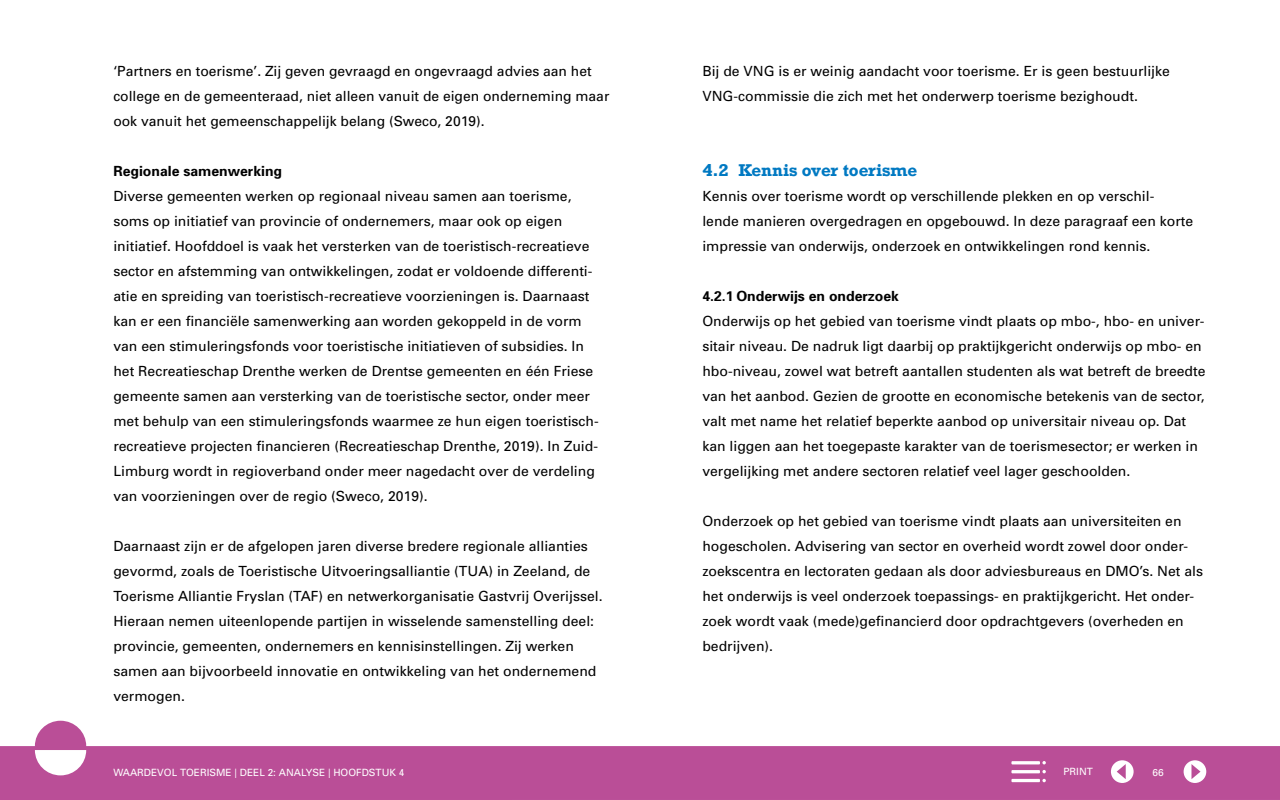
<style>
.page{position:relative;width:1280px;height:800px;background:#fff}
.page>*{position:absolute;margin:0;border:0;box-sizing:border-box;transform-origin:0 0}
.Paragraafkop_rockwel{font:700 16px "Rockwell";letter-spacing:-.01em;color:#0079c2}
.platte_tekst__P{font:14px/25px "Univers";color:#000}
.Alinea_kop_vet__H3{font:700 14px "Univers";color:#000}
.t1{font:10px "Univers";color:#fff}
.s1{font-size:12.9px}
</style>
<div class="page">
<svg style="left:0;top:721px;width:1280px;height:79px;fill:#ba4e97"></svg>
<div style="left:1111px;top:760px;width:23px;height:23px;background:#fff;border-radius:50%"></div>
<svg style="left:1117px;top:764px;width:9px;height:15px"></svg>
<div style="left:1184px;top:760px;width:22px;height:23px;background:#fff;border-radius:50%"></div>
<svg style="left:1191px;top:764px;width:10px;height:15px"></svg>
<svg style="left:1042px;top:779px;width:4px;height:3px"></svg>
<hr style="left:1011px;top:779px;width:29px;height:3px;background:#fff">
<hr style="left:1011px;top:770px;width:29px;height:3px;background:#fff">
<svg style="left:1042px;top:770px;width:4px;height:3px"></svg>
<hr style="left:1011px;top:761px;width:29px;height:3px;background:#fff">
<svg style="left:1042px;top:761px;width:4px;height:3px"></svg>
<p class="platte_tekst__P" style="left:113px;top:58px;width:498px">‘Partners en toerisme’. Zij geven gevraagd en ongevraagd advies aan het college en de gemeenteraad, niet alleen vanuit de eigen onderneming maar ook vanuit het gemeenschappelijk belang (Sweco, 2019).</p>
<h3 class="Alinea_kop_vet__H3" style="left:113px;top:162px;width:170px">Regionale samenwerking</h3>
<p class="platte_tekst__P" style="left:113px;top:183px;width:487px">Diverse gemeenten werken op regionaal niveau samen aan toerisme, soms op initiatief van provincie of ondernemers, maar ook op eigen initiatief. Hoofddoel is vaak het versterken van de toeristisch-recreatieve sector en afstemming van ontwikkelingen, zodat er voldoende differenti&shy;atie en spreiding van toeristisch-recreatieve voorzieningen is. Daarnaast kan er een financiële samenwerking aan worden gekoppeld in de vorm van een stimuleringsfonds voor toeristische initiatieven of subsidies. In het Recreatieschap Drenthe werken de Drentse gemeenten en één Friese gemeente samen aan versterking van de toeristische sector, onder meer met behulp van een stimuleringsfonds waarmee ze hun eigen toeristisch&shy;recreatieve projecten financieren (Recreatieschap Drenthe, 2019). In Zuid-Limburg wordt in regioverband onder meer nagedacht over de verdeling van voorzieningen over de regio (Sweco, 2019).</p>
<p class="platte_tekst__P" style="left:113px;top:533px;width:491px">Daarnaast zijn er de afgelopen jaren diverse bredere regionale allianties gevormd, zoals de Toeristische Uitvoeringsalliantie (TUA) in Zeeland, de Toerisme Alliantie Fryslan (TAF) en netwerkorganisatie Gastvrij Overijssel.<br>Hieraan nemen uiteenlopende partijen in wisselende samenstelling deel: provincie, gemeenten, ondernemers en kennisinstellingen. Zij werken samen aan bijvoorbeeld innovatie en ontwikkeling van het ondernemend vermogen.</p>
<p class="platte_tekst__P" style="left:702px;top:58px;width:469px">Bij de VNG is er weinig aandacht voor toerisme. Er is geen bestuurlijke<br>VNG-commissie die zich met het onderwerp toerisme bezighoudt.</p>
<h2 class="Paragraafkop_rockwel" style="left:702px;top:160px;width:216px">4.2 Kennis over toerisme</h2>
<p class="platte_tekst__P" style="left:702px;top:183px;width:492px">Kennis over toerisme wordt op verschillende plekken en op verschil&shy;lende manieren overgedragen en opgebouwd. In deze paragraaf een korte impressie van onderwijs, onderzoek en ontwikkelingen rond kennis.</p>
<h3 class="Alinea_kop_vet__H3" style="left:702px;top:287px;width:198px">4.2.1 Onderwijs en onderzoek</h3>
<p class="platte_tekst__P" style="left:702px;top:308px;width:505px">Onderwijs op het gebied van toerisme vindt plaats op mbo-, hbo- en univer&shy;sitair niveau. De nadruk ligt daarbij op praktijkgericht onderwijs op mbo- en hbo-niveau, zowel wat betreft aantallen studenten als wat betreft de breedte van het aanbod. Gezien de grootte en economische betekenis van de sector, valt met name het relatief beperkte aanbod op universitair niveau op. Dat kan liggen aan het toegepaste karakter van de toerismesector; er werken in vergelijking met andere sectoren relatief veel lager geschoolden.</p>
<p class="platte_tekst__P" style="left:702px;top:508px;width:502px">Onderzoek op het gebied van toerisme vindt plaats aan universiteiten en hogescholen. Advisering van sector en overheid wordt zowel door onder&shy;zoekscentra en lectoraten gedaan als door adviesbureaus en DMO’s. Net als het onderwijs is veel onderzoek toepassings- en praktijkgericht. Het onder&shy;zoek wordt vaak (mede)gefinancierd door opdrachtgevers (overheden en bedrijven).</p>
<p class="t1" style="left:113px;top:766px;width:293px">WAARDEVOL TOERISME <span class="s1">|</span> DEEL 2: ANALYSE <span class="s1">|</span> HOOFDSTUK 4</p>
<p class="t1" style="left:1063px;top:765px;width:31px">PRINT</p>
<p class="t1" style="left:1153px;top:766px;width:13px">66</p>
</div>
